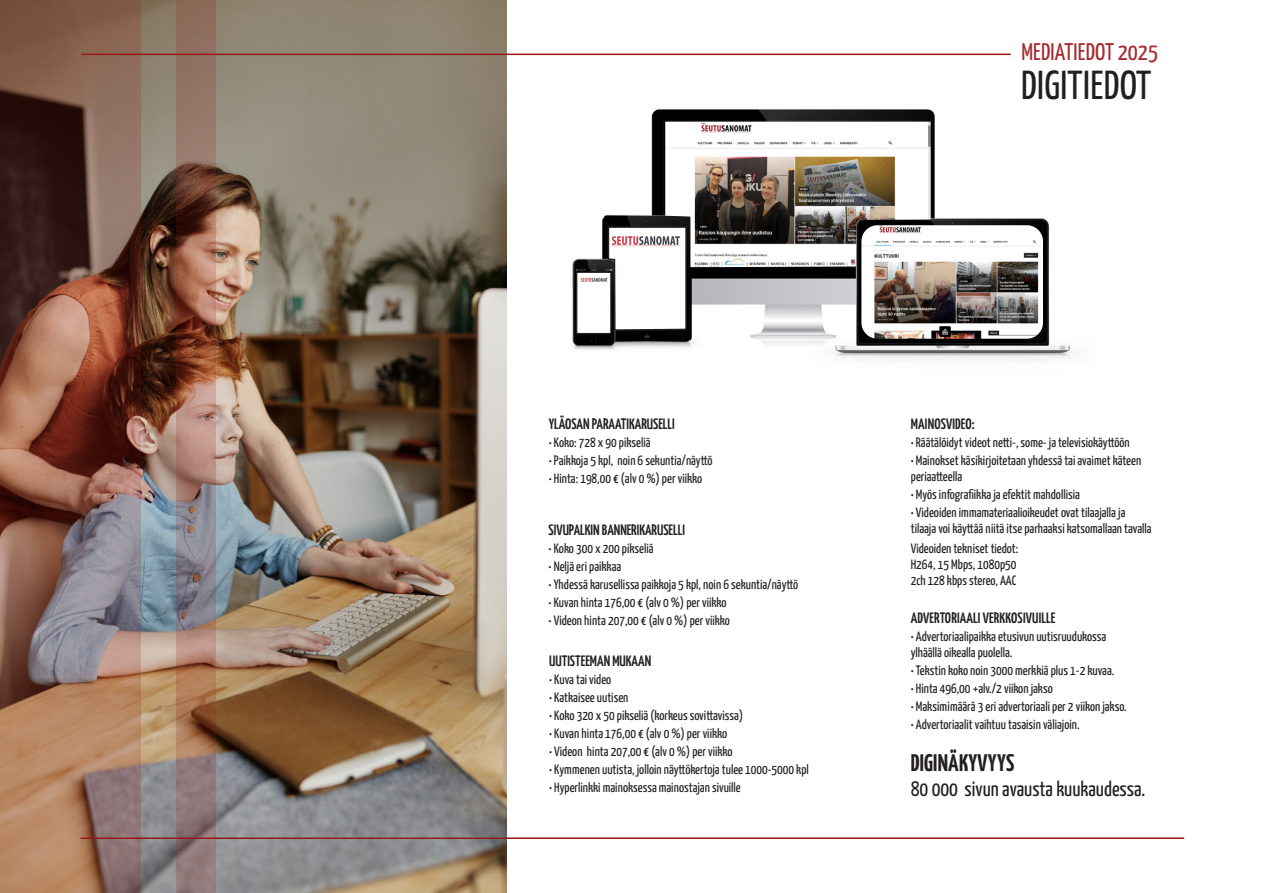
<style>
.page{position:relative;width:1263px;height:893px;background:#fff}
.page>*{position:absolute;margin:0;border:0;box-sizing:border-box;transform-origin:0 0}
.t1{font:40.5px "Yanone Kaffeesatz";letter-spacing:.01em;color:#231f20}
.t2{font:24px "Yanone Kaffeesatz";letter-spacing:.01em;color:#a72b30}
.t3{font:700 24px "Yanone Kaffeesatz";letter-spacing:.01em;color:#231f20}
.t4{font:21px "Yanone Kaffeesatz";color:#231f20}
.t5{font:600 15px "Yanone Kaffeesatz";color:#231f20}
.t6{font:13.5px/16.2px "Yanone Kaffeesatz";color:#231f20}
</style>
<div class="page">
<img style="left:572px;top:109px;width:504px;height:252px">
<img style="left:665px;top:122px;width:266px;height:145px">
<img style="left:861px;top:225px;width:182px;height:114px">
<svg style="left:607px;top:226px;width:80px;height:105px"></svg>
<img style="left:611px;top:234px;width:70px;height:12px">
<div style="left:577px;top:272px;width:34px;height:62px;background:#fff"></div>
<div style="left:576px;top:272px;width:35px;height:62px;border:1px solid #231f20"></div>
<img style="left:580px;top:277px;width:28px;height:5px">
<img style="left:140px;top:0;width:366px;height:893px">
<svg style="left:0;top:0;width:140px;height:893px;background:#845f50"></svg>
<svg style="left:176px;top:0;width:40px;height:893px;background:#906c60"></svg>
<hr style="left:81px;top:54px;width:930px;height:1px;background:#971917">
<hr style="left:80px;top:837px;width:1104px;height:2px;background:#971917">
<h2 class="t2" style="left:1021px;top:34px;width:138px">MEDIATIEDOT 2025</h2>
<h1 class="t1" style="left:1021px;top:55px;width:132px">DIGITIEDOT</h1>
<p class="t5" style="left:549px;top:413px;width:127px">YLÄOSAN PARAATIKARUSELLI</p>
<p class="t6" style="left:549px;top:433px;width:103px">• Koko: 728 x 90 pikseliä</p>
<p class="t6" style="left:549px;top:451px;width:165px">• Paikkoja 5 kpl, noin 6 sekuntia/näyttö</p>
<p class="t6" style="left:549px;top:469px;width:155px">• Hinta: 198,00 € (alv 0 %) per viikko</p>
<p class="t5" style="left:549px;top:518px;width:138px">SIVUPALKIN BANNERIKARUSELLI</p>
<p class="t6" style="left:549px;top:539px;width:106px">• Koko 300 x 200 pikseliä</p>
<p class="t6" style="left:549px;top:557px;width:74px">• Neljä eri paikkaa</p>
<p class="t6" style="left:549px;top:575px;width:251px">• Yhdessä karusellissa paikkoja 5 kpl, noin 6 sekuntia/näyttö</p>
<p class="t6" style="left:549px;top:593px;width:179px">• Kuvan hinta 176,00 € (alv 0 %) per viikko</p>
<p class="t6" style="left:549px;top:611px;width:183px">• Videon hinta 207,00 € (alv 0 %) per viikko</p>
<p class="t5" style="left:549px;top:650px;width:104px">UUTISTEEMAN MUKAAN</p>
<p class="t6" style="left:549px;top:671px;width:64px">• Kuva tai video</p>
<p class="t6" style="left:549px;top:689px;width:81px">• Katkaisee uutisen</p>
<p class="t6" style="left:549px;top:707px;width:195px">• Koko 320 x 50 pikseliä (korkeus sovittavissa)</p>
<p class="t6" style="left:549px;top:725px;width:179px">• Kuvan hinta 176,00 € (alv 0 %) per viikko</p>
<p class="t6" style="left:549px;top:743px;width:185px">• Videon hinta 207,00 € (alv 0 %) per viikko</p>
<p class="t6" style="left:549px;top:761px;width:261px">• Kymmenen uutista, jolloin näyttökertoja tulee 1000-5000 kpl</p>
<p class="t6" style="left:549px;top:779px;width:193px">• Hyperlinkki mainoksessa mainostajan sivuille</p>
<p class="t5" style="left:911px;top:413px;width:65px">MAINOSVIDEO:</p>
<p class="t6" style="left:911px;top:433px;width:220px">• Räätälöidyt videot netti-, some- ja televisiokäyttöön</p>
<p class="t6" style="left:911px;top:451px;width:232px">• Mainokset käsikirjoitetaan yhdessä tai avaimet käteen periaatteella</p>
<p class="t6" style="left:911px;top:485px;width:171px">• Myös infografiikka ja efektit mahdollisia</p>
<p class="t6" style="left:911px;top:503px;width:242px">• Videoiden immamateriaalioikeudet ovat tilaajalla ja tilaaja voi käyttää niitä itse parhaaksi katsomallaan tavalla</p>
<p class="t6" style="left:911px;top:539px;width:109px">Videoiden tekniset tiedot:<br>H264, 15 Mbps, 1080p50<br>2ch 128 kbps stereo, AAC</p>
<p class="t5" style="left:911px;top:606px;width:146px">ADVERTORIAALI VERKKOSIVUILLE</p>
<p class="t6" style="left:911px;top:627px;width:197px">• Advertoriaalipaikka etusivun uutisruudukossa ylhäällä oikealla puolella.</p>
<p class="t6" style="left:911px;top:661px;width:205px">• Tekstin koko noin 3000 merkkiä plus 1-2 kuvaa.</p>
<p class="t6" style="left:911px;top:679px;width:143px">• Hinta 496,00 +alv./2 viikon jakso</p>
<p class="t6" style="left:911px;top:697px;width:217px">• Maksimimäärä 3 eri advertoriaali per 2 viikon jakso.</p>
<p class="t6" style="left:911px;top:715px;width:170px">• Advertoriaalit vaihtuu tasaisin väliajoin.</p>
<h2 class="t3" style="left:911px;top:745px;width:105px">DIGINÄKYVYYS</h2>
<h3 class="t4" style="left:911px;top:774px;width:236px">80 000 sivun avausta kuukaudessa.</h3>
</div>
